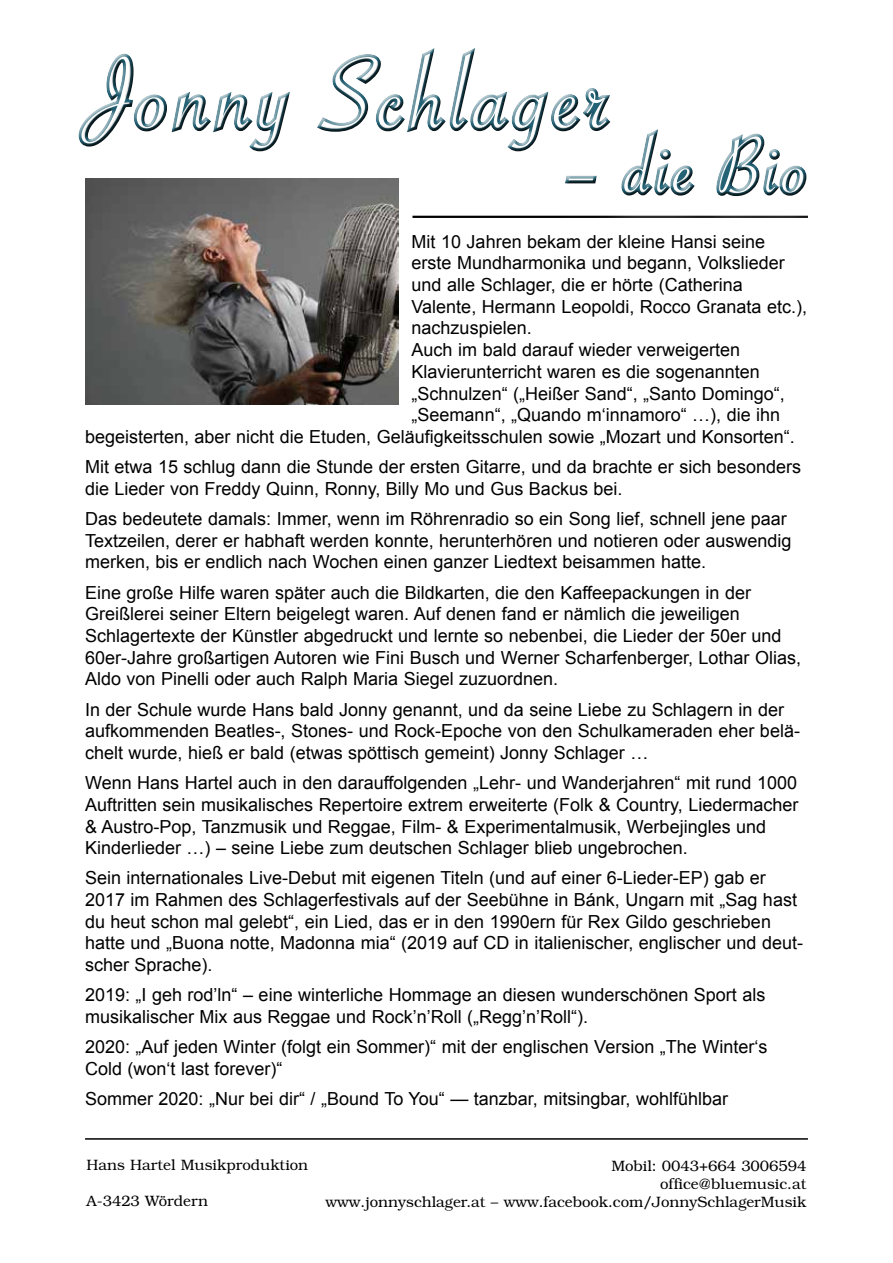
<style>
.page{position:relative;width:893px;height:1263px;background:#fff}
.page>*{position:absolute;margin:0;border:0;box-sizing:border-box;transform-origin:0 0}
.t1{font:108px "Savoye Let Plain";letter-spacing:.06em;color:#fff}
.t2{font:84px "Savoye Let Plain";letter-spacing:.06em;color:#fff}
.t3{font:18px/21.8px "Arial";color:#000}
.t4{font:300 15px/18px "Bookman Std";color:#000;text-align:right}
</style>
<div class="page">
<hr style="left:85px;top:1138px;width:723px;height:2px;background:#000">
<div style="left:76px;top:46px;width:735px;height:155px;background:#000;opacity:.75"></div>
<img style="left:85px;top:178px;width:314px;height:227px">
<h1 class="t1" style="left:85px;top:24px;width:528px">Jonny Schlager</h1>
<h2 class="t2" style="left:566px;top:112px;width:243px">– die Bio</h2>
<p class="t3" style="left:412px;top:230px;width:355px">Mit 10 Jahren bekam der kleine Hansi seine</p>
<p class="t3" style="left:412px;top:252px;width:375px">erste Mundharmonika und begann, Volkslieder</p>
<p class="t3" style="left:412px;top:274px;width:333px">und alle Schlager, die er hörte (Catherina</p>
<p class="t3" style="left:412px;top:296px;width:397px">Valente, Hermann Leopoldi, Rocco Granata etc.),</p>
<p class="t3" style="left:412px;top:317px;width:122px">nachzuspielen.</p>
<p class="t3" style="left:412px;top:339px;width:330px">Auch im bald darauf wieder verweigerten</p>
<p class="t3" style="left:412px;top:361px;width:350px">Klavierunterricht waren es die sogenannten</p>
<p class="t3" style="left:412px;top:382px;width:375px">„Schnulzen“ („Heißer Sand“, „Santo Domingo“,</p>
<p class="t3" style="left:412px;top:404px;width:370px">„Seemann“, „Quando m‘innamoro“ …), die ihn</p>
<p class="t3" style="left:85px;top:426px;width:711px">begeisterten, aber nicht die Etuden, Geläufigkeitsschulen sowie „Mozart und Konsorten“.</p>
<p class="t3" style="left:85px;top:456px;width:717px">Mit etwa 15 schlug dann die Stunde der ersten Gitarre, und da brachte er sich besonders die Lieder von Freddy Quinn, Ronny, Billy Mo und Gus Backus bei.</p>
<p class="t3" style="left:85px;top:508px;width:708px">Das bedeutete damals: Immer, wenn im Röhrenradio so ein Song lief, schnell jene paar<br>Textzeilen, derer er habhaft werden konnte, herunterhören und notieren oder auswendig merken, bis er endlich nach Wochen einen ganzer Liedtext beisammen hatte.</p>
<p class="t3" style="left:85px;top:581px;width:718px">Eine große Hilfe waren später auch die Bildkarten, die den Kaffeepackungen in der Greißlerei seiner Eltern beigelegt waren. Auf denen fand er nämlich die jeweiligen Schlagertexte der Künstler abgedruckt und lernte so nebenbei, die Lieder der 50er und 60er-Jahre großartigen Autoren wie Fini Busch und Werner Scharfenberger, Lothar Olias, Aldo von Pinelli oder auch Ralph Maria Siegel zuzuordnen.</p>
<p class="t3" style="left:85px;top:698px;width:716px">In der Schule wurde Hans bald Jonny genannt, und da seine Liebe zu Schlagern in der aufkommenden Beatles-, Stones- und Rock-Epoche von den Schulkameraden eher belä&shy;chelt wurde, hieß er bald (etwas spöttisch gemeint) Jonny Schlager …</p>
<p class="t3" style="left:85px;top:772px;width:715px">Wenn Hans Hartel auch in den darauffolgenden „Lehr- und Wanderjahren“ mit rund 1000<br>Auftritten sein musikalisches Repertoire extrem erweiterte (Folk &amp; Country, Liedermacher &amp; Austro-Pop, Tanzmusik und Reggae, Film- &amp; Experimentalmusik, Werbejingles und Kinderlieder …) – seine Liebe zum deutschen Schlager blieb ungebrochen.</p>
<p class="t3" style="left:85px;top:867px;width:719px">Sein internationales Live-Debut mit eigenen Titeln (und auf einer 6-Lieder-EP) gab er 2017 im Rahmen des Schlagerfestivals auf der Seebühne in Bánk, Ungarn mit „Sag hast du heut schon mal gelebt“, ein Lied, das er in den 1990ern für Rex Gildo geschrieben hatte und „Buona notte, Madonna mia“ (2019 auf CD in italienischer, englischer und deut&shy;scher Sprache).</p>
<p class="t3" style="left:85px;top:984px;width:682px">2019: „I geh rod’ln“ – eine winterliche Hommage an diesen wunderschönen Sport als musikalischer Mix aus Reggae und Rock’n’Roll („Regg’n’Roll“).</p>
<p class="t3" style="left:85px;top:1036px;width:684px">2020: „Auf jeden Winter (folgt ein Sommer)“ mit der englischen Version „The Winter‘s<br>Cold (won‘t last forever)“</p>
<p class="t3" style="left:85px;top:1088px;width:644px">Sommer 2020: „Nur bei dir“ / „Bound To You“ — tanzbar, mitsingbar, wohlfühlbar</p>
<p class="t4" style="left:87px;top:1156px;width:223px">Hans Hartel Musikproduktion</p>
<p class="t4" style="left:87px;top:1192px;width:123px">A-3423 Wördern</p>
<p class="t4" style="left:325px;top:1157px;width:482px">Mobil: 0043+664 3006594<br>office@bluemusic.at<br>www.jonnyschlager.at – www.facebook.com/JonnySchlagerMusik</p>
</div>
